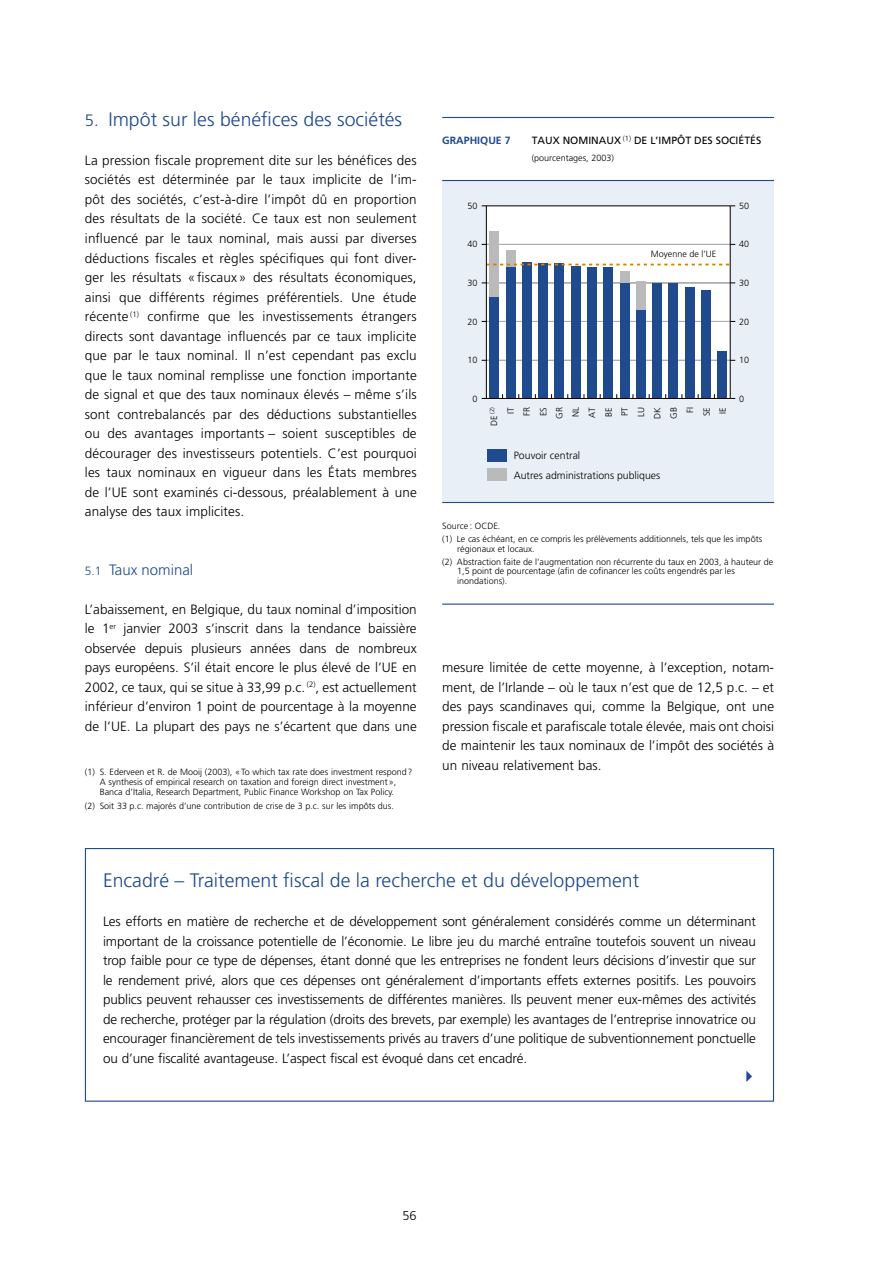
<style>
.page{position:relative;width:893px;height:1263px;background:#fff}
.page>*{position:absolute;margin:0;border:0;box-sizing:border-box;transform-origin:0 0}
.t1{font:300 19.5px "Frutiger";color:#1f4a8e}
.t2{font:300 15px "Frutiger";color:#1f4a8e}
.t3{font:300 13.5px/19.5px "Frutiger";color:#000;text-align:justify}
.t4{font:300 12.75px "Frutiger";color:#000}
.t5{font:300 10.5px/19.8px "Frutiger";color:#000}
.t6{font:10.5px "Frutiger";color:#000}
.t7{font:700 10.5px "Frutiger";color:#1f4a8e}
.t8{font:300 9px/16.4px "Frutiger";color:#000}
.t9{font:300 6px "Frutiger";color:#000}
.s1{font-size:16.5px}
.s2{font-size:12px}
.s3{font-size:9px}
</style>
<div class="page">
<div style="left:442px;top:180px;width:332px;height:323px;background:#e8eff6"></div>
<div style="left:486px;top:206px;width:244px;height:192px;background:#fff"></div>
<hr style="left:486px;top:360px;width:244px;height:1px;background:#afafaf">
<hr style="left:486px;top:321px;width:244px;height:1px;background:#afafaf">
<hr style="left:486px;top:283px;width:244px;height:1px;background:#afafaf">
<hr style="left:486px;top:244px;width:244px;height:1px;background:#afafaf">
<div style="left:489px;top:297px;width:10px;height:101px;background:#1f4a8e"></div>
<div style="left:489px;top:231px;width:10px;height:66px;background:#bababa"></div>
<div style="left:506px;top:267px;width:9px;height:131px;background:#1f4a8e"></div>
<div style="left:506px;top:251px;width:9px;height:16px;background:#bababa"></div>
<div style="left:522px;top:262px;width:9px;height:136px;background:#1f4a8e"></div>
<div style="left:538px;top:263px;width:10px;height:135px;background:#1f4a8e"></div>
<div style="left:554px;top:263px;width:10px;height:135px;background:#1f4a8e"></div>
<div style="left:571px;top:266px;width:9px;height:132px;background:#1f4a8e"></div>
<div style="left:587px;top:267px;width:10px;height:131px;background:#1f4a8e"></div>
<div style="left:603px;top:267px;width:10px;height:131px;background:#1f4a8e"></div>
<div style="left:620px;top:283px;width:9px;height:115px;background:#1f4a8e"></div>
<div style="left:620px;top:271px;width:9px;height:12px;background:#bababa"></div>
<div style="left:636px;top:310px;width:9px;height:88px;background:#1f4a8e"></div>
<div style="left:636px;top:281px;width:9px;height:29px;background:#bababa"></div>
<div style="left:652px;top:283px;width:9px;height:115px;background:#1f4a8e"></div>
<div style="left:668px;top:283px;width:10px;height:115px;background:#1f4a8e"></div>
<div style="left:684px;top:287px;width:10px;height:111px;background:#1f4a8e"></div>
<div style="left:701px;top:290px;width:9px;height:108px;background:#1f4a8e"></div>
<div style="left:717px;top:351px;width:10px;height:47px;background:#1f4a8e"></div>
<svg style="left:488px;top:264px;width:240px;height:1px"></svg>
<div style="left:488px;top:449px;width:19px;height:13px;background:#1f4a8e"></div>
<div style="left:488px;top:469px;width:19px;height:12px;background:#bababa"></div>
<div style="left:486px;top:205px;width:244px;height:194px;border:1px solid #000"></div>
<hr style="left:442px;top:117px;width:332px;height:1px;background:#1f4a8e">
<hr style="left:442px;top:180px;width:332px;height:1px;background:#1f4a8e">
<hr style="left:442px;top:604px;width:332px;height:1px;background:#1f4a8e">
<hr style="left:442px;top:502px;width:332px;height:1px;background:#1f4a8e">
<div style="left:85px;top:848px;width:689px;height:254px;border:1px solid #1f4a8e"></div>
<h1 class="t1" style="left:85px;top:111px;width:319px"><span class="s1">5.</span> Impôt sur les bénéfices des sociétés</h1>
<p class="t3" style="left:85px;top:152px;width:333px">La pression fiscale proprement dite sur les bénéfices des sociétés est déterminée par le taux implicite de l’im&shy;pôt des sociétés, c’est-à-dire l’impôt dû en proportion des résultats de la société. Ce taux est non seulement influencé par le taux nominal, mais aussi par diverses déductions fiscales et règles spécifiques qui font diver&shy;ger les résultats « fiscaux » des résultats économiques, ainsi que différents régimes préférentiels. Une étude récente <sup>(1)</sup> confirme que les investissements étrangers directs sont davantage influencés par ce taux implicite que par le taux nominal. Il n’est cependant pas exclu que le taux nominal remplisse une fonction importante de signal et que des taux nominaux élevés – même s’ils sont contrebalancés par des déductions substantielles ou des avantages importants – soient susceptibles de décourager des investisseurs potentiels. C’est pourquoi les taux nominaux en vigueur dans les États membres de l’UE sont examinés ci-dessous, préalablement à une analyse des taux implicites.</p>
<p class="t2" style="left:85px;top:564px;width:110px"><span class="s2">5.1</span> Taux nominal</p>
<p class="t3" style="left:85px;top:600px;width:333px">L’abaissement, en Belgique, du taux nominal d’imposition le 1<sup>er</sup> janvier 2003 s’inscrit dans la tendance baissière observée depuis plusieurs années dans de nombreux pays européens. S’il était encore le plus élevé de l’UE en 2002, ce taux, qui se situe à 33,99 p.c. <sup>(2)</sup>, est actuellement inférieur d’environ 1 point de pourcentage à la moyenne de l’UE. La plupart des pays ne s’écartent que dans une</p>
<p class="t8" style="left:85px;top:768px;width:329px;line-height:9.8px;text-align:center">(1) S. Ederveen et R. de Mooij (2003), « To which tax rate does investment respond ?<br>A synthesis of empirical research on taxation and foreign direct investment »,<br>Banca d’Italia, Research Department, Public Finance Workshop on Tax Policy.</p>
<p class="t8" style="left:85px;top:798px;width:310px">(2) Soit 33 p.c. majorés d’une contribution de crise de 3 p.c. sur les impôts dus.</p>
<p class="t7" style="left:442px;top:137px;width:70px">GRAPHIQUE 7</p>
<p class="t6" style="left:531px;top:137px;width:231px">TAUX NOMINAUX <sup>(1)</sup> DE L’IMPÔT DES SOCIÉTÉS</p>
<p class="t8" style="left:531px;top:150px;width:84px">(pourcentages, 2003)</p>
<p class="t8" style="left:467px;top:198px;width:12px">50</p>
<p class="t8" style="left:739px;top:198px;width:12px">50</p>
<p class="t8" style="left:467px;top:237px;width:12px">40</p>
<p class="t8" style="left:739px;top:237px;width:12px">40</p>
<p class="t8" style="left:651px;top:247px;width:67px">Moyenne de l’UE</p>
<p class="t8" style="left:467px;top:275px;width:12px">30</p>
<p class="t8" style="left:739px;top:275px;width:12px">30</p>
<p class="t8" style="left:467px;top:314px;width:12px">20</p>
<p class="t8" style="left:739px;top:314px;width:12px">20</p>
<p class="t8" style="left:467px;top:353px;width:12px">10</p>
<p class="t8" style="left:739px;top:353px;width:12px">10</p>
<p class="t8" style="left:472px;top:391px;width:7px">0</p>
<p class="t8" style="left:739px;top:391px;width:7px">0</p>
<p class="t9" style="left:489px;top:426px;width:20px;rotate:-90deg"><span class="s3">DE</span> (2)</p>
<p class="t8" style="left:503px;top:419px;width:13px;text-align:right;rotate:-90deg">IT<br>FR<br>ES<br>GR<br>NL<br>AT<br>BE<br>PT<br>LU<br>DK<br>GB<br>FI<br>SE<br>IE</p>
<p class="t5" style="left:513px;top:447px;width:148px">Pouvoir central<br>Autres administrations publiques</p>
<p class="t8" style="left:442px;top:521px;width:321px;line-height:12.8px">Source : OCDE.<br>(1) Le cas échéant, en ce compris les prélèvements additionnels, tels que les impôts</p>
<p class="t8" style="left:442px;top:543px;width:332px;line-height:12.8px;text-indent:15px">régionaux et locaux.<br>(2) Abstraction faite de l’augmentation non récurrente du taux en 2003, à hauteur de</p>
<p class="t8" style="left:457px;top:567px;width:279px;line-height:9.8px">1,5 point de pourcentage (afin de cofinancer les coûts engendrés par les inondations).</p>
<p class="t3" style="left:442px;top:659px;width:333px">mesure limitée de cette moyenne, à l’exception, notam&shy;ment, de l’Irlande – où le taux n’est que de 12,5 p.c. – et des pays scandinaves qui, comme la Belgique, ont une pression fiscale et parafiscale totale élevée, mais ont choisi de maintenir les taux nominaux de l’impôt des sociétés à un niveau relativement bas.</p>
<h1 class="t1" style="left:103px;top:872px;width:537px">Encadré – Traitement fiscal de la recherche et du développement</h1>
<p class="t3" style="left:103px;top:913px;width:654px">Les efforts en matière de recherche et de développement sont généralement considérés comme un déterminant important de la croissance potentielle de l’économie. Le libre jeu du marché entraîne toutefois souvent un niveau trop faible pour ce type de dépenses, étant donné que les entreprises ne fondent leurs décisions d’investir que sur le rendement privé, alors que ces dépenses ont généralement d’importants effets externes positifs. Les pouvoirs publics peuvent rehausser ces investissements de différentes manières. Ils peuvent mener eux-mêmes des activités de recherche, protéger par la régulation (droits des brevets, par exemple) les avantages de l’entreprise innovatrice ou encourager financièrement de tels investissements privés au travers d’une politique de subventionnement ponctuelle ou d’une fiscalité avantageuse. L’aspect fiscal est évoqué dans cet encadré.</p>
<p class="t4" style="left:402px;top:1211px;width:16px">56</p>
</div>
